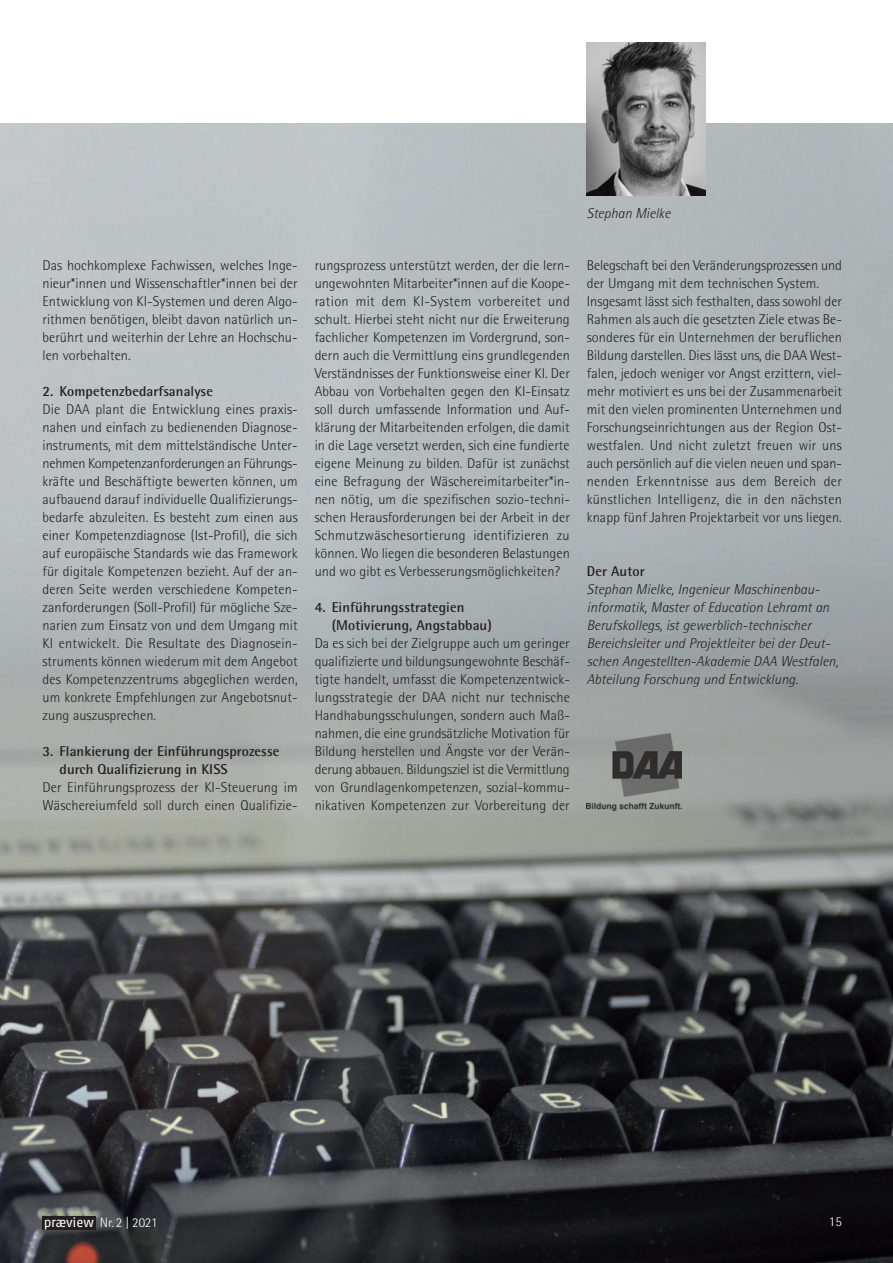
<style>
.page{position:relative;width:893px;height:1263px;background:#fff}
.page>*{position:absolute;margin:0;border:0;box-sizing:border-box;transform-origin:0 0}
.t1{font:300 14.25px/18px "Rotis Semi Sans";letter-spacing:.005em;color:#231f20;text-align:justify}
.t2{font:italic 300 14.25px/18px "Rotis Semi Sans";letter-spacing:.005em;color:#231f20}
.t3{font:700 14.25px/18px "Rotis Semi Sans";letter-spacing:.005em;color:#231f20}
.t4{font:300 13.5px "Rotis Semi Sans";color:#fff}
.s1{font-family:"Fago No";font-weight:400}
</style>
<div class="page">
<img style="left:0;top:124px;width:893px;height:1139px">
<div style="left:43px;top:1216px;width:53px;height:13px;background:#231f20"></div>
<img style="left:587px;top:733px;width:95px;height:78px">
<img style="left:587px;top:43px;width:119px;height:153px">
<p class="t1" style="left:43px;top:256px;width:257px">Das hochkomplexe Fachwissen, welches Inge&shy;nieur*innen und Wissenschaftler*innen bei der Entwicklung von KI-Systemen und deren Algo&shy;rithmen benötigen, bleibt davon natürlich un&shy;berührt und weiterhin der Lehre an Hochschu&shy;len vorbehalten.</p>
<p class="t3" style="left:43px;top:382px;width:172px">2. Kompetenzbedarfsanalyse</p>
<p class="t1" style="left:43px;top:400px;width:257px">Die DAA plant die Entwicklung eines praxis - nahen und einfach zu bedienenden Diagnose - instruments, mit dem mittelständische Unter&shy;nehmen Kompetenzanforderungen an Führungs&shy;kräfte und Beschäftigte bewerten können, um aufbauend darauf individuelle Qualifizierungs&shy;bedarfe abzuleiten. Es besteht zum einen aus einer Kompetenzdiagnose (Ist-Profil), die sich auf europäische Standards wie das Framework für digitale Kompetenzen bezieht. Auf der an&shy;deren Seite werden verschiedene Kompeten&shy;zanforderungen (Soll-Profil) für mögliche Sze&shy;narien zum Einsatz von und dem Umgang mit KI entwickelt. Die Resultate des Diagnosein&shy;struments können wiederum mit dem Angebot des Kompetenzzentrums abgeglichen werden, um konkrete Empfehlungen zur Angebotsnut&shy;zung auszusprechen.</p>
<p class="t3" style="left:60px;top:742px;width:222px;text-indent:-17px">3. Flankierung der Einführungsprozesse durch Qualifizierung in KISS</p>
<p class="t1" style="left:43px;top:778px;width:257px">Der Einführungsprozess der KI-Steuerung im<br>Wäschereiumfeld soll durch einen Qualifizie-</p>
<p class="t1" style="left:315px;top:256px;width:257px">rungsprozess unterstützt werden, der die lern&shy;ungewohnten Mitarbeiter*innen auf die Koope&shy;ration mit dem KI-System vorbereitet und schult. Hierbei steht nicht nur die Erweiterung fachlicher Kompetenzen im Vordergrund, son&shy;dern auch die Vermittlung eins grundlegenden Verständnisses der Funktionsweise einer KI. Der Abbau von Vorbehalten gegen den KI-Einsatz soll durch umfassende Information und Auf&shy;klärung der Mitarbeitenden erfolgen, die damit in die Lage versetzt werden, sich eine fundierte eigene Meinung zu bilden. Dafür ist zunächst eine Befragung der Wäschereimitarbeiter*in - nen nötig, um die spezifischen sozio-techni&shy;schen Herausforderungen bei der Arbeit in der Schmutzwäschesortierung identifizieren zu können. Wo liegen die besonderen Belastungen und wo gibt es Verbesserungsmöglichkeiten?</p>
<p class="t3" style="left:332px;top:598px;width:162px;text-indent:-17px">4. Einführungsstrategien (Motivierung, Angstabbau)</p>
<p class="t1" style="left:315px;top:634px;width:257px">Da es sich bei der Zielgruppe auch um geringer qualifizierte und bildungsungewohnte Beschäf&shy;tigte handelt, umfasst die Kompetenzentwick&shy;lungsstrategie der DAA nicht nur technische Handhabungsschulungen, sondern auch Maß&shy;nahmen, die eine grundsätzliche Motivation für Bildung herstellen und Ängste vor der Verän&shy;derung abbauen. Bildungsziel ist die Vermittlung von Grundlagenkompetenzen, sozial-kommu&shy;nikativen Kompetenzen zur Vorbereitung der</p>
<p class="t2" style="left:587px;top:204px;width:85px">Stephan Mielke</p>
<p class="t1" style="left:587px;top:256px;width:257px;text-align:left">Belegschaft bei den Veränderungsprozessen und der Umgang mit dem technischen System.<br>Insgesamt lässt sich festhalten, dass sowohl der Rahmen als auch die gesetzten Ziele etwas Be&shy;sonderes für ein Unternehmen der beruflichen Bildung darstellen. Dies lässt uns, die DAA West&shy;falen, jedoch weniger vor Angst erzittern, viel&shy;mehr motiviert es uns bei der Zusammenarbeit mit den vielen prominenten Unternehmen und Forschungseinrichtungen aus der Region Ost&shy;westfalen. Und nicht zuletzt freuen wir uns auch persönlich auf die vielen neuen und span&shy;nenden Erkenntnisse aus dem Bereich der künstlichen Intelligenz, die in den nächsten knapp fünf Jahren Projektarbeit vor uns liegen.</p>
<p class="t3" style="left:587px;top:562px;width:59px">Der Autor</p>
<p class="t2" style="left:587px;top:580px;width:253px">Stephan Mielke, Ingenieur Maschinenbau - informatik, Master of Education Lehramt an Berufskollegs, ist gewerblich-technischer Bereichs leiter und Projektleiter bei der Deut&shy;schen Angestellten-Akademie DAA Westfalen, Abteilung Forschung und Entwicklung.</p>
<p class="t4" style="left:44px;top:1215px;width:115px"><span class="s1">præview</span> Nr. 2 | 2021</p>
<p class="t4" style="left:829px;top:1213px;width:15px">15</p>
</div>
